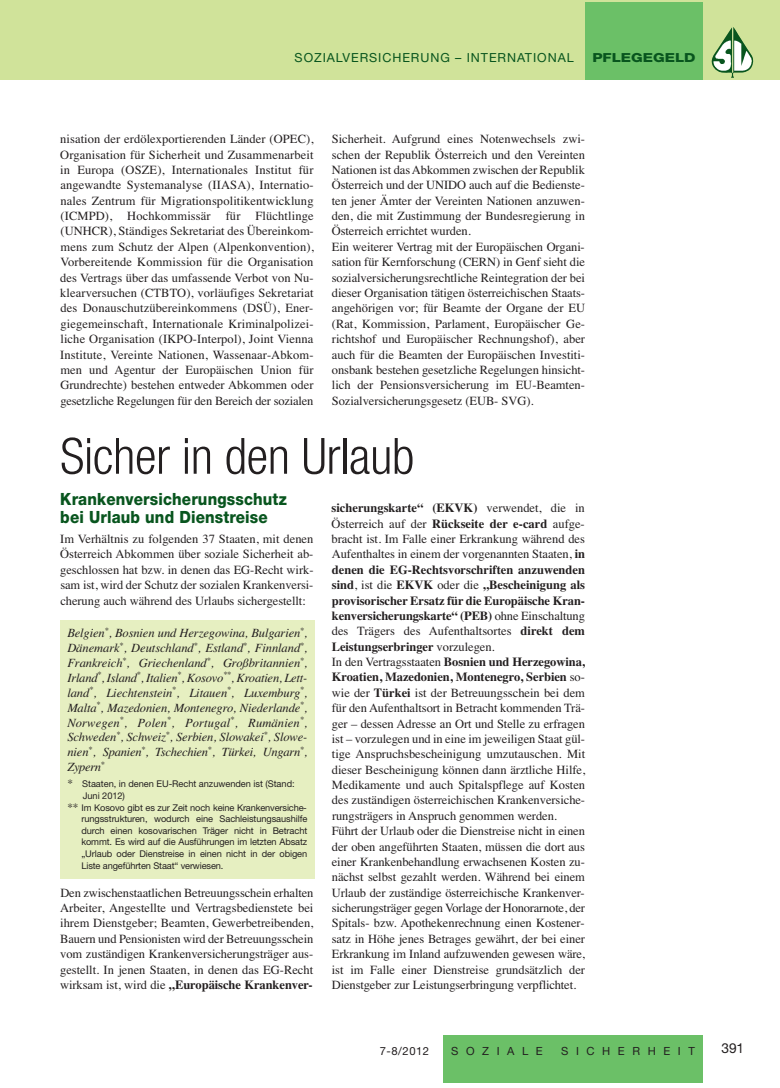
<style>
.page{position:relative;width:780px;height:1088px;background:#fff}
.page>*{position:absolute;margin:0;border:0;box-sizing:border-box;transform-origin:0 0}
.t1{font:300 condensed 50px "Helvetica Neue LT Std";letter-spacing:-.005em;color:#231f20}
.t2{font:800 16.88px/18.8px "Helvetica Neue";letter-spacing:.01em;color:#08551e;scale:.9 1}
.t3{font:13.75px "Helvetica Neue";color:#231f20}
.t4{font:12.5px/15.4px "Times";letter-spacing:-.005em;color:#231f20;text-align:justify}
.t5{font:italic 12.5px/14.9px "Times";letter-spacing:-.02em;color:#231f20;text-align:justify}
.t6{font:12.5px "Helvetica Neue";letter-spacing:.075em;color:#08551e}
.t7{font:800 12.5px "Helvetica Neue";color:#08551e;scale:1.2 1}
.t8{font:11.25px "Helvetica Neue";letter-spacing:.675em;color:#231f20}
.t9{font:9.25px "Helvetica Neue";letter-spacing:-.01em;color:#231f20}
.s1{font-family:"Times";font-size:11.25px}
.s2{font-weight:700}
</style>
<div class="page">
<div style="left:0;top:1px;width:780px;height:79px;background:#d0e39a"></div>
<img style="left:711px;top:27px;width:42px;height:51px">
<div style="left:585px;top:2px;width:118px;height:78px;background:#6bc067"></div>
<div style="left:443px;top:1035px;width:259px;height:47px;background:#6bc067"></div>
<div style="left:60px;top:620px;width:254px;height:258px;background:#e6efc1"></div>
<p class="t6" style="left:294px;top:53px;width:280px">SOZIALVERSICHERUNG – INTERNATIONAL</p>
<p class="t7" style="left:592px;top:53px;width:87px">PFLEGEGELD</p>
<p class="t4" style="left:60px;top:131px;width:255px">nisation der erdölexportierenden Länder (OPEC), Organisation für Sicherheit und Zusammenarbeit in Europa (OSZE), Internationales Institut für angewandte Systemanalyse (IIASA), Internatio&shy;nales Zentrum für Migrationspolitikentwicklung (ICMPD), Hochkommissär für Flüchtlinge (UNHCR), Ständiges Sekretariat des Übereinkom&shy;mens zum Schutz der Alpen (Alpenkonvention), Vorbereitende Kommission für die Organisation des Vertrags über das umfassende Verbot von Nu&shy;klearversuchen (CTBTO), vorläufiges Sekretariat des Donauschutzübereinkommens (DSÜ), Ener&shy;giegemeinschaft, Internationale Kriminalpolizei&shy;liche Organisation (IKPO-Interpol), Joint Vienna Institute, Vereinte Nationen, Wassenaar-Abkom&shy;men und Agentur der Europäischen Union für Grundrechte) bestehen entweder Abkommen oder gesetzliche Regelungen für den Bereich der sozialen</p>
<p class="t4" style="left:332px;top:131px;width:255px;text-align:left">Sicherheit. Aufgrund eines Notenwechsels zwi&shy;schen der Republik Österreich und den Vereinten Nationen ist das Abkommen zwischen der Republik Österreich und der UNIDO auch auf die Bedienste&shy;ten jener Ämter der Vereinten Nationen anzuwen&shy;den, die mit Zustimmung der Bundesregierung in Österreich errichtet wurden.<br>Ein weiterer Vertrag mit der Europäischen Organi&shy;sation für Kernforschung (CERN) in Genf sieht die sozialversicherungsrechtliche Reintegration der bei dieser Organisation tätigen österreichischen Staats&shy;angehörigen vor; für Beamte der Organe der EU (Rat, Kommission, Parlament, Europäischer Ge&shy;richtshof und Europäischer Rechnungshof), aber auch für die Beamten der Europäischen Investiti&shy;onsbank bestehen gesetzliche Regelungen hinsicht&shy;lich der Pensionsversicherung im EU-Beamten-Sozialversicherungsgesetz (EUB- SVG).</p>
<h1 class="t1" style="left:60px;top:438px;width:355px">Sicher in den Urlaub</h1>
<h2 class="t2" style="left:60px;top:491px;width:253px">Krankenversicherungsschutz bei Urlaub und Dienstreise</h2>
<p class="t4" style="left:60px;top:531px;width:255px">Im Verhältnis zu folgenden 37 Staaten, mit denen Österreich Abkommen über soziale Sicherheit ab&shy;geschlossen hat bzw. in denen das EG-Recht wirk&shy;sam ist, wird der Schutz der sozialen Krankenversi&shy;cherung auch während des Urlaubs sichergestellt:</p>
<p class="t5" style="left:67px;top:625px;width:241px">Belgien<sup>*</sup>, Bosnien und Herzegowina, Bulgarien<sup>*</sup>, Dänemark<sup>*</sup>, Deutschland<sup>*</sup>, Estland<sup>*</sup>, Finnland<sup>*</sup>, Frankreich<sup>*</sup>, Griechenland<sup>*</sup>, Großbritannien<sup>*</sup>, Irland<sup>*</sup>, Island<sup>*</sup>, Italien<sup>*</sup>, Kosovo<sup>**</sup>, Kroatien, Lett&shy;land<sup>*</sup>, Liechtenstein<sup>*</sup>, Litauen<sup>*</sup>, Luxemburg<sup>*</sup>, Malta<sup>*</sup>, Mazedonien, Montenegro, Niederlande<sup>*</sup>, Norwegen<sup>*</sup>, Polen<sup>*</sup>, Portugal<sup>*</sup>, Rumänien<sup>*</sup>, Schweden<sup>*</sup>, Schweiz<sup>*</sup>, Serbien, Slowakei<sup>*</sup>, Slowe&shy;nien<sup>*</sup>, Spanien<sup>*</sup>, Tschechien<sup>*</sup>, Türkei, Ungarn<sup>*</sup>, Zypern<sup>*</sup></p>
<p class="t9" style="left:67px;top:781px;width:229px"><span class="s1">*</span> Staaten, in denen EU-Recht anzuwenden ist (Stand:</p>
<p class="t9" style="left:83px;top:792px;width:44px">Juni 2012)</p>
<p class="t9" style="left:67px;top:804px;width:241px"><span class="s1">**</span> Im Kosovo gibt es zur Zeit noch keine Krankenversiche-</p>
<p class="t9" style="left:81px;top:815px;width:227px">rungsstrukturen, wodurch eine Sachleistungsaushilfe</p>
<p class="t9" style="left:81px;top:827px;width:227px">durch einen kosovarischen Träger nicht in Betracht</p>
<p class="t9" style="left:81px;top:839px;width:227px">kommt. Es wird auf die Ausführungen im letzten Absatz</p>
<p class="t9" style="left:81px;top:850px;width:227px">„Urlaub oder Dienstreise in einen nicht in der obigen</p>
<p class="t9" style="left:81px;top:862px;width:143px">Liste angeführten Staat“ verwiesen.</p>
<p class="t4" style="left:60px;top:885px;width:255px">Den zwischenstaatlichen Betreuungsschein erhalten Arbeiter, Angestellte und Vertragsbedienstete bei ihrem Dienstgeber; Beamten, Gewerbetreibenden, Bauern und Pensionisten wird der Betreuungsschein vom zuständigen Krankenversicherungsträger aus&shy;gestellt. In jenen Staaten, in denen das EG-Recht wirksam ist, wird die <span class="s2">„Europäische Krankenver-</span></p>
<p class="t4" style="left:331px;top:500px;width:255px;text-align:left"><span class="s2">sicherungskarte“ (EKVK)</span> verwendet, die in Österreich auf der <span class="s2">Rückseite der e-card</span> aufge&shy;bracht ist. Im Falle einer Erkrankung während des Aufenthaltes in einem der vorgenannten Staaten, <span class="s2">in denen die EG-Rechtsvorschriften anzuwenden sind</span>, ist die <span class="s2">EKVK</span> oder die <span class="s2">„Bescheinigung als provisorischer Ersatz für die Europäische Kran&shy;kenversicherungskarte“ (PEB)</span> ohne Einschaltung des Trägers des Aufenthaltsortes <span class="s2">direkt dem Leistungserbringer</span> vorzulegen.<br>In den Vertragsstaaten <span class="s2">Bosnien und Herzegowina, Kroatien, Mazedonien, Montenegro, Serbien</span> so&shy;wie der <span class="s2">Türkei</span> ist der Betreuungsschein bei dem für den Aufenthaltsort in Betracht kommenden Trä&shy;ger – dessen Adresse an Ort und Stelle zu erfragen ist – vorzulegen und in eine im jeweiligen Staat gül&shy;tige Anspruchsbescheinigung umzutauschen. Mit dieser Bescheinigung können dann ärztliche Hilfe, Medikamente und auch Spitalspflege auf Kosten des zuständigen österreichischen Krankenversiche&shy;rungsträgers in Anspruch genommen werden.<br>Führt der Urlaub oder die Dienstreise nicht in einen der oben angeführten Staaten, müssen die dort aus einer Krankenbehandlung erwachsenen Kosten zu&shy;nächst selbst gezahlt werden. Während bei einem Urlaub der zuständige österreichische Krankenver&shy;sicherungsträger gegen Vorlage der Honorarnote, der Spitals- bzw. Apothekenrechnung einen Kostener&shy;satz in Höhe jenes Betrages gewährt, der bei einer Erkrankung im Inland aufzuwenden gewesen wäre, ist im Falle einer Dienstreise grundsätzlich der Dienstgeber zur Leistungserbringung verpflichtet.</p>
<p class="t8" style="left:379px;top:1046px;width:51px">7-8/2012</p>
<p class="t8" style="left:451px;top:1046px;width:93px">SOZIALE</p>
<p class="t8" style="left:561px;top:1046px;width:135px">SICHERHEIT</p>
<p class="t3" style="left:721px;top:1043px;width:24px">391</p>
</div>
